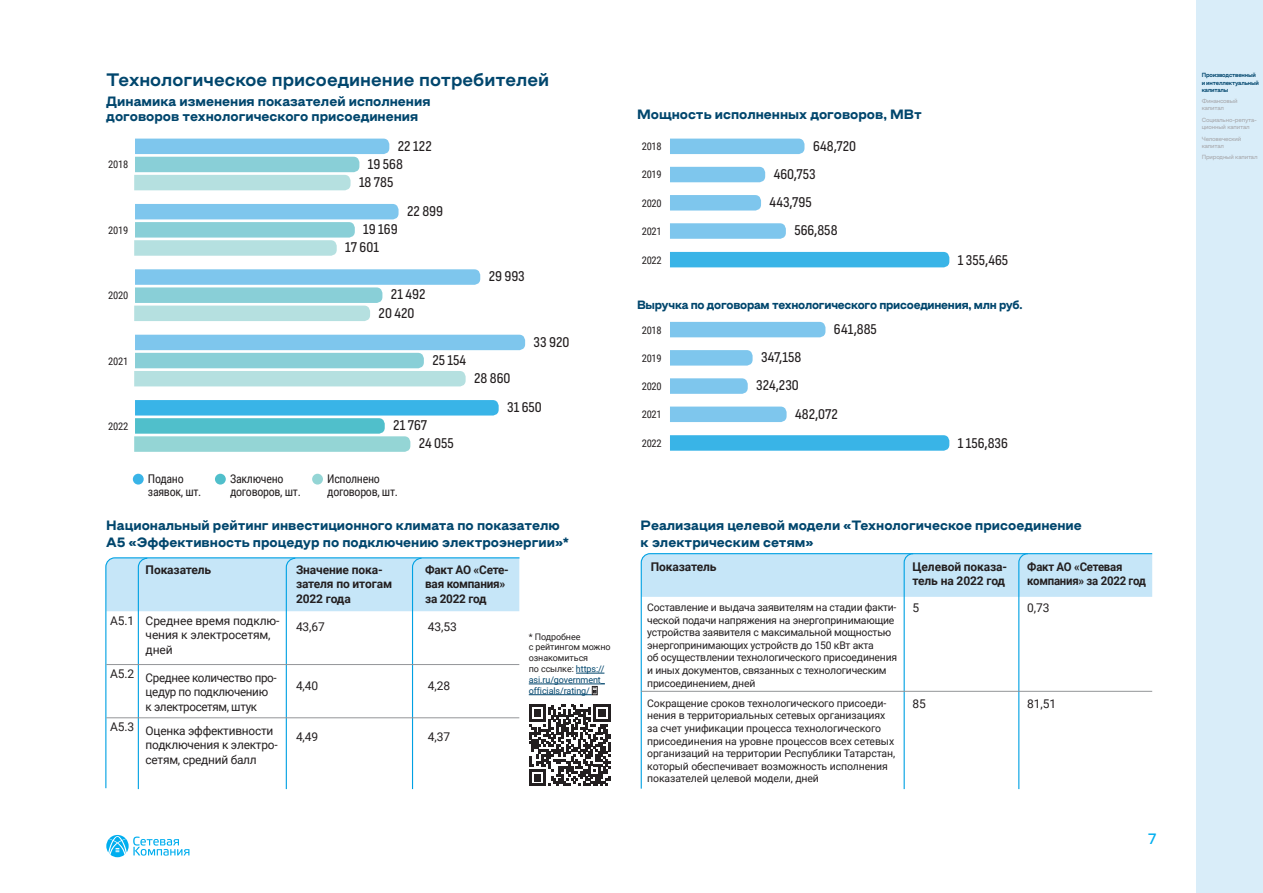
<style>
.page{position:relative;width:1263px;height:893px;background:#fff}
.page>*{position:absolute;margin:0;border:0;box-sizing:border-box;transform-origin:0 0}
.Подзаголовок{font:700 18px "Steppe";color:#01466d}
.Значение_10{font:500 15px "Sofia Sans Cond";color:#231f20}
.t1{font:500 15px "Steppe";color:#00aeef}
.Подзаголовок-2{font:800 13.5px/16.2px "Steppe";color:#01466d}
.тблц_текст{font:12px/14.4px "Roboto";letter-spacing:-.02em;color:#231f20}
.тблц_header{font:700 12px/14.4px "Roboto";letter-spacing:-.02em;color:#231f20}
.Легенда{font:12px/13.5px "Roboto Condensed";letter-spacing:-.025em;color:#231f20}
.Подзаголовок-3{font:800 12px "Steppe";letter-spacing:-.02em;color:#01466d}
.тблц_header-2{font:700 12px/14.4px "Roboto";letter-spacing:-.02em;color:#231f20;scale:.95 1}
.тблц_текст-2{font:10.5px/12.6px "Roboto";letter-spacing:-.02em;color:#231f20}
.Год{font:10.5px "Roboto Condensed";letter-spacing:-.025em;color:#231f20}
.Сноска{font:9px/10.8px "Roboto";letter-spacing:-.01em;color:#231f20}
.t2{font:500 6px/7.2px "Steppe";letter-spacing:-.03em;color:#a8a9ad;scale:.94 1}
.t3{font:700 6px/7.2px "Steppe";letter-spacing:-.03em;color:#01466d;scale:.94 1}
.s1{color:#01466d}
</style>
<div class="page">
<div style="left:1196px;top:0;width:67px;height:893px;background:#d9edf9"></div>
<svg style="left:106px;top:835px;width:83px;height:22px"></svg>
<svg style="left:106px;top:557px;width:413px;height:233px"></svg>
<svg style="left:641px;top:553px;width:511px;height:237px"></svg>
<hr style="left:641px;top:691px;width:511px;height:1px;background:#939598">
<div style="left:133px;top:474px;width:11px;height:11px;background:#39b4e7;border-radius:50%"></div>
<div style="left:215px;top:474px;width:11px;height:11px;background:#50bfcb;border-radius:50%"></div>
<div style="left:312px;top:474px;width:11px;height:11px;background:#94d5d5;border-radius:50%"></div>
<svg style="left:134px;top:139px;width:255px;height:51px"></svg>
<svg style="left:134px;top:204px;width:264px;height:52px"></svg>
<svg style="left:134px;top:269px;width:346px;height:52px"></svg>
<svg style="left:134px;top:400px;width:365px;height:52px"></svg>
<svg style="left:134px;top:335px;width:391px;height:51px"></svg>
<svg style="left:576px;top:673px;width:28px;height:1px"></svg>
<hr style="left:529px;top:684px;width:76px;height:1px;background:#01466d">
<hr style="left:529px;top:694px;width:63px;height:1px;background:#01466d">
<svg style="left:591px;top:686px;width:7px;height:9px"></svg>
<svg style="left:529px;top:705px;width:81px;height:81px"></svg>
<hr style="left:106px;top:664px;width:413px;height:1px;background:#939598">
<hr style="left:106px;top:717px;width:413px;height:1px;background:#939598">
<div style="left:670px;top:139px;width:134px;height:15px;background:#7ec6ed"></div>
<svg style="left:670px;top:167px;width:95px;height:15px"></svg>
<svg style="left:670px;top:195px;width:91px;height:16px"></svg>
<div style="left:670px;top:252px;width:279px;height:15px;background:#39b4e7"></div>
<svg style="left:670px;top:223px;width:116px;height:16px;background:#83c8ed"></svg>
<div style="left:670px;top:322px;width:155px;height:15px;background:#7ec6ed"></div>
<svg style="left:670px;top:350px;width:83px;height:16px"></svg>
<svg style="left:670px;top:378px;width:78px;height:16px"></svg>
<svg style="left:670px;top:435px;width:279px;height:16px;background:#3fb6e7"></svg>
<div style="left:670px;top:407px;width:116px;height:15px;background:#7ec6ed"></div>
<p class="Подзаголовок" style="left:106px;top:68px;width:444px">Технологическое присоединение потребителей</p>
<p class="t3" style="left:1202px;top:72px;width:62px">Производственный и интеллектуальный капиталы</p>
<p class="t2" style="left:1202px;top:98px;width:40px">Финансовый капитал</p>
<p class="t2" style="left:1202px;top:116px;width:60px">Социально-репута&shy;ционный капитал</p>
<p class="t2" style="left:1202px;top:135px;width:44px">Человеческий капитал</p>
<p class="t2" style="left:1202px;top:154px;width:61px">Природный капитал</p>
<p class="Подзаголовок-2" style="left:106px;top:95px;width:326px;line-height:15px">Динамика изменения показателей исполнения договоров технологического присоединения</p>
<p class="Подзаголовок-2" style="left:637px;top:107px;width:286px">Мощность исполненных договоров, МВт</p>
<p class="Значение_10" style="left:398px;top:137px;width:35px">22 122</p>
<p class="Значение_10" style="left:368px;top:155px;width:37px">19 568</p>
<p class="Значение_10" style="left:359px;top:174px;width:36px">18 785</p>
<p class="Год" style="left:642px;top:139px;width:21px">2018</p>
<p class="Значение_10" style="left:813px;top:137px;width:44px">648,720</p>
<p class="Год" style="left:642px;top:167px;width:21px">2019</p>
<p class="Значение_10" style="left:774px;top:165px;width:43px">460,753</p>
<p class="Год" style="left:642px;top:196px;width:21px">2020</p>
<p class="Значение_10" style="left:769px;top:194px;width:44px">443,795</p>
<p class="Год" style="left:108px;top:157px;width:21px">2018</p>
<p class="Значение_10" style="left:407px;top:203px;width:37px">22 899</p>
<p class="Год" style="left:108px;top:223px;width:21px">2019</p>
<p class="Значение_10" style="left:363px;top:221px;width:36px">19 169</p>
<p class="Значение_10" style="left:345px;top:239px;width:35px">17 601</p>
<p class="Год" style="left:642px;top:224px;width:21px">2021</p>
<p class="Значение_10" style="left:794px;top:222px;width:45px">566,858</p>
<p class="Год" style="left:642px;top:252px;width:21px">2022</p>
<p class="Значение_10" style="left:958px;top:252px;width:52px">1 355,465</p>
<p class="Значение_10" style="left:489px;top:268px;width:38px">29 993</p>
<p class="Год" style="left:108px;top:288px;width:21px">2020</p>
<p class="Значение_10" style="left:391px;top:286px;width:36px">21 492</p>
<p class="Значение_10" style="left:379px;top:304px;width:37px">20 420</p>
<p class="Подзаголовок-3" style="left:637px;top:297px;width:387px">Выручка по договорам технологического присоединения, млн руб.</p>
<p class="Год" style="left:108px;top:354px;width:21px">2021</p>
<p class="Значение_10" style="left:432px;top:351px;width:35px">25 154</p>
<p class="Значение_10" style="left:474px;top:370px;width:38px">28 860</p>
<p class="Значение_10" style="left:534px;top:333px;width:37px">33 920</p>
<p class="Год" style="left:642px;top:322px;width:21px">2018</p>
<p class="Значение_10" style="left:834px;top:321px;width:44px">641,885</p>
<p class="Год" style="left:642px;top:351px;width:21px">2019</p>
<p class="Значение_10" style="left:761px;top:349px;width:42px">347,158</p>
<p class="Год" style="left:642px;top:379px;width:21px">2020</p>
<p class="Значение_10" style="left:756px;top:377px;width:44px">324,230</p>
<p class="Год" style="left:108px;top:419px;width:21px">2022</p>
<p class="Значение_10" style="left:393px;top:417px;width:35px">21 767</p>
<p class="Значение_10" style="left:419px;top:435px;width:37px">24 055</p>
<p class="Значение_10" style="left:507px;top:399px;width:36px">31 650</p>
<p class="Год" style="left:642px;top:407px;width:21px">2021</p>
<p class="Значение_10" style="left:795px;top:405px;width:44px">482,072</p>
<p class="Год" style="left:642px;top:436px;width:21px">2022</p>
<p class="Значение_10" style="left:958px;top:435px;width:52px">1 156,836</p>
<p class="Легенда" style="left:148px;top:471px;width:55px">Подано заявок, шт.</p>
<p class="Легенда" style="left:230px;top:471px;width:72px">Заключено договоров, шт.</p>
<p class="Легенда" style="left:327px;top:471px;width:72px">Исполнено договоров, шт.</p>
<p class="Подзаголовок-2" style="left:106px;top:518px;width:464px">Национальный рейтинг инвестиционного климата по показателю<br>А5 «Эффективность процедур по подключению электроэнергии»*</p>
<p class="Подзаголовок-2" style="left:641px;top:518px;width:443px">Реализация целевой модели «Технологическое присоединение к электрическим сетям»</p>
<p class="тблц_header-2" style="left:1027px;top:559px;width:127px">Факт АО «Сетевая компания» за 2022 год</p>
<p class="тблц_header" style="left:913px;top:559px;width:96px">Целевой показа&shy;тель на 2022 год</p>
<p class="тблц_header" style="left:651px;top:559px;width:67px">Показатель</p>
<p class="тблц_текст-2" style="left:647px;top:601px;width:251px">Составление и выдача заявителям на стадии факти&shy;ческой подачи напряжения на энергопринимающие устройства заявителя с максимальной мощностью энергопринимающих устройств до 150 кВт акта<br>об осуществлении технологического присоединения и иных документов, связанных с технологическим присоединением, дней</p>
<p class="тблц_текст" style="left:913px;top:600px;width:8px">5</p>
<p class="тблц_текст" style="left:1027px;top:600px;width:24px">0,73</p>
<p class="тблц_текст-2" style="left:647px;top:696px;width:249px">Сокращение сроков технологического присоеди&shy;нения в территориальных сетевых организациях за счет унификации процесса технологического присоединения на уровне процессов всех сетевых организаций на территории Республики Татарстан, который обеспечивает возможность исполнения показателей целевой модели, дней</p>
<p class="тблц_текст" style="left:913px;top:696px;width:15px">85</p>
<p class="тблц_текст" style="left:1027px;top:696px;width:30px">81,51</p>
<p class="тблц_header" style="left:425px;top:562px;width:85px">Факт АО «Сете&shy;вая компания» за 2022 год</p>
<p class="тблц_header" style="left:296px;top:562px;width:98px">Значение пока&shy;зателя по итогам<br>2022 года</p>
<p class="тблц_header" style="left:146px;top:562px;width:67px">Показатель</p>
<p class="тблц_текст" style="left:110px;top:613px;width:26px">А5.1</p>
<p class="тблц_текст" style="left:146px;top:613px;width:135px">Среднее время подклю&shy;чения к электросетям, дней</p>
<p class="тблц_текст" style="left:296px;top:619px;width:30px">43,67</p>
<p class="тблц_текст" style="left:428px;top:619px;width:30px">43,53</p>
<p class="тблц_текст" style="left:110px;top:666px;width:26px">А5.2</p>
<p class="тблц_текст" style="left:146px;top:670px;width:133px">Среднее количество про&shy;цедур по подключению к электросетям, штук</p>
<p class="тблц_текст" style="left:296px;top:678px;width:24px">4,40</p>
<p class="тблц_текст" style="left:428px;top:678px;width:24px">4,28</p>
<p class="тблц_текст" style="left:110px;top:719px;width:26px">А5.3</p>
<p class="тблц_текст" style="left:146px;top:723px;width:133px">Оценка эффективности подключения к электро&shy;сетям, средний балл</p>
<p class="тблц_текст" style="left:296px;top:729px;width:24px">4,49</p>
<p class="тблц_текст" style="left:428px;top:729px;width:24px">4,37</p>
<p class="Сноска" style="left:529px;top:631px;width:83px">* Подробнее<br>с рейтингом можно ознакомиться<br>по ссылке: <span class="s1">https:// asi.ru/government_ officials/rating/</span></p>
<h2 class="t1" style="left:1148px;top:830px;width:10px">7</h2>
</div>
